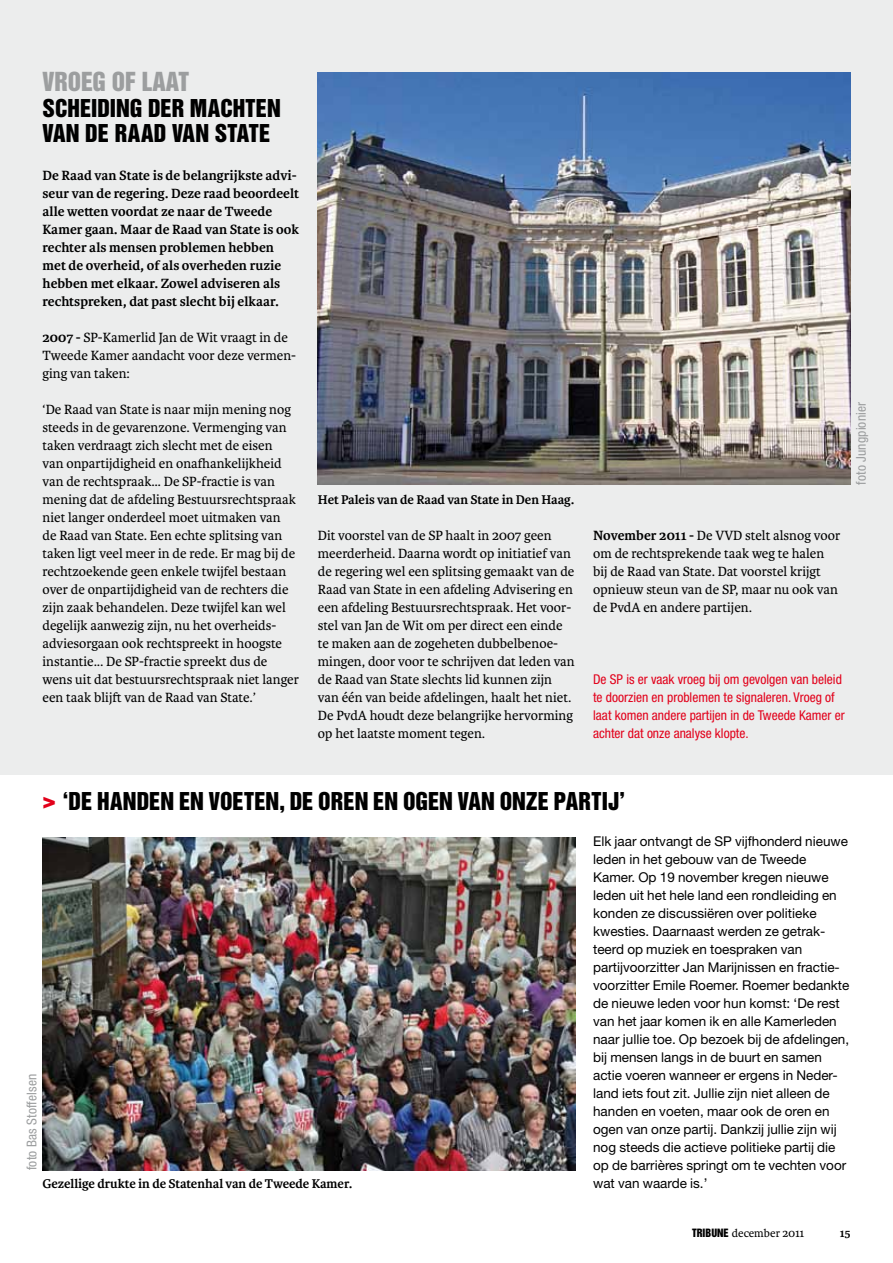
<style>
.page{position:relative;width:893px;height:1263px;background:#fff}
.page>*{position:absolute;margin:0;border:0;box-sizing:border-box;transform-origin:0 0}
.t1{font:24px "Helvetica Inserat LT Std";color:#9c9e9f}
.t2{font:22.5px/25.5px "Helvetica Inserat LT Std";color:#000}
.t3{font:14.25px/18px "Karmina";color:#000}
.t4{font:700 14.25px/18px "Karmina";color:#000}
.t5{font:13.5px/18px "Helvetica Neue LT Std";color:#000}
.t6{font:condensed 13.5px/18px "Helvetica Neue LT Std";color:#e2001a}
.t7{font:700 13.5px "Karmina";letter-spacing:-.005em;color:#000}
.t8{font:condensed 13.5px "Helvetica Neue LT Std";letter-spacing:.01em;color:#9c9e9f}
.t9{font:12px "Karmina";color:#000}
.t10{font:700 12px "Karmina";color:#000}
.s1{font-weight:700}
.s2{color:#e2001a}
.s3{font-family:"Helvetica Inserat LT Std";font-size:10.5px}
</style>
<div class="page">
<div style="left:0;top:0;width:893px;height:774px;background:#eceded"></div>
<img style="left:318px;top:72px;width:532px;height:413px">
<img style="left:43px;top:838px;width:532px;height:332px">
<h1 class="t1" style="left:43px;top:67px;width:148px">VROEG OF LAAT</h1>
<h2 class="t2" style="left:43px;top:96px;width:240px">SCHEIDING DER MACHTEN<br>VAN DE RAAD VAN STATE</h2>
<p class="t4" style="left:43px;top:167px;width:258px">De Raad van State is de belangrijkste advi&shy;seur van de regering. Deze raad beoordeelt alle wetten voordat ze naar de Tweede Kamer gaan. Maar de Raad van State is ook rechter als mensen problemen hebben met de overheid, of als overheden ruzie hebben met elkaar. Zowel adviseren als rechtspreken, dat past slecht bij elkaar.</p>
<p class="t3" style="left:43px;top:329px;width:255px"><span class="s1">2007 -</span> SP-Kamerlid Jan de Wit vraagt in de<br>Tweede Kamer aandacht voor deze vermen&shy;ging van taken:</p>
<p class="t3" style="left:43px;top:401px;width:258px">‘De Raad van State is naar mijn mening nog steeds in de gevarenzone. Vermenging van taken verdraagt zich slecht met de eisen<br>van onpartijdigheid en onafhankelijkheid van de rechtspraak… De SP-fractie is van mening dat de afdeling Bestuursrechtspraak niet langer onderdeel moet uitmaken van<br>de Raad van State. Een echte splitsing van taken ligt veel meer in de rede. Er mag bij de rechtzoekende geen enkele twijfel bestaan over de onpartijdigheid van de rechters die zijn zaak behandelen. Deze twijfel kan wel degelijk aanwezig zijn, nu het overheids&shy;adviesorgaan ook rechtspreekt in hoogste instantie... De SP-fractie spreekt dus de wens uit dat bestuursrechtspraak niet langer een taak blijft van de Raad van State.’</p>
<p class="t7" style="left:318px;top:492px;width:258px">Het Paleis van de Raad van State in Den Haag.</p>
<p class="t3" style="left:318px;top:527px;width:258px">Dit voorstel van de SP haalt in 2007 geen meerderheid. Daarna wordt op initiatief van de regering wel een splitsing gemaakt van de Raad van State in een afdeling Advisering en een afdeling Bestuursrechtspraak. Het voor&shy;stel van Jan de Wit om per direct een einde te maken aan de zogeheten dubbelbenoe&shy;mingen, door voor te schrijven dat leden van de Raad van State slechts lid kunnen zijn van één van beide afdelingen, haalt het niet.<br>De PvdA houdt deze belangrijke hervorming op het laatste moment tegen.</p>
<p class="t3" style="left:593px;top:526px;width:249px"><span class="s1">November 2011 -</span> De VVD stelt alsnog voor om de rechtsprekende taak weg te halen bij de Raad van State. Dat voorstel krijgt opnieuw steun van de SP, maar nu ook van de PvdA en andere partijen.</p>
<p class="t6" style="left:593px;top:670px;width:253px">De SP is er vaak vroeg bij om gevolgen van beleid te doorzien en problemen te signaleren. Vroeg of laat komen andere partijen in de Tweede Kamer er achter dat onze analyse klopte.</p>
<p class="t8" style="left:853px;top:485px;width:84px;rotate:-90deg">foto Jungpionier</p>
<h2 class="t2" style="left:43px;top:789px;width:584px"><span class="s2">&gt;&gt;</span> ‘DE HANDEN EN VOETEN, DE OREN EN OGEN VAN ONZE PARTIJ’</h2>
<p class="t8" style="left:24px;top:1170px;width:98px;rotate:-90deg">foto Bas Stoffelsen</p>
<p class="t7" style="left:43px;top:1176px;width:311px">Gezellige drukte in de Statenhal van de Tweede Kamer.</p>
<p class="t5" style="left:593px;top:832px;width:258px">Elk jaar ontvangt de SP vijfhonderd nieuwe leden in het gebouw van de Tweede Kamer. Op 19 november kregen nieuwe leden uit het hele land een rondleiding en konden ze discussiëren over politieke kwesties. Daarnaast werden ze getrak&shy;teerd op muziek en toespraken van partijvoorzitter Jan Marijnissen en fractie&shy;voorzitter Emile Roemer. Roemer bedankte de nieuwe leden voor hun komst: ‘De rest van het jaar komen ik en alle Kamerleden naar jullie toe. Op bezoek bij de afdelingen, bij mensen langs in de buurt en samen actie voeren wanneer er ergens in Neder&shy;land iets fout zit. Jullie zijn niet alleen de handen en voeten, maar ook de oren en ogen van onze partij. Dankzij jullie zijn wij nog steeds die actieve politieke partij die op de barrières springt om te vechten voor wat van waarde is.’</p>
<p class="t9" style="left:692px;top:1226px;width:114px"><span class="s3">TRIBUNE</span> december 2011</p>
<p class="t10" style="left:840px;top:1226px;width:12px">15</p>
</div>
